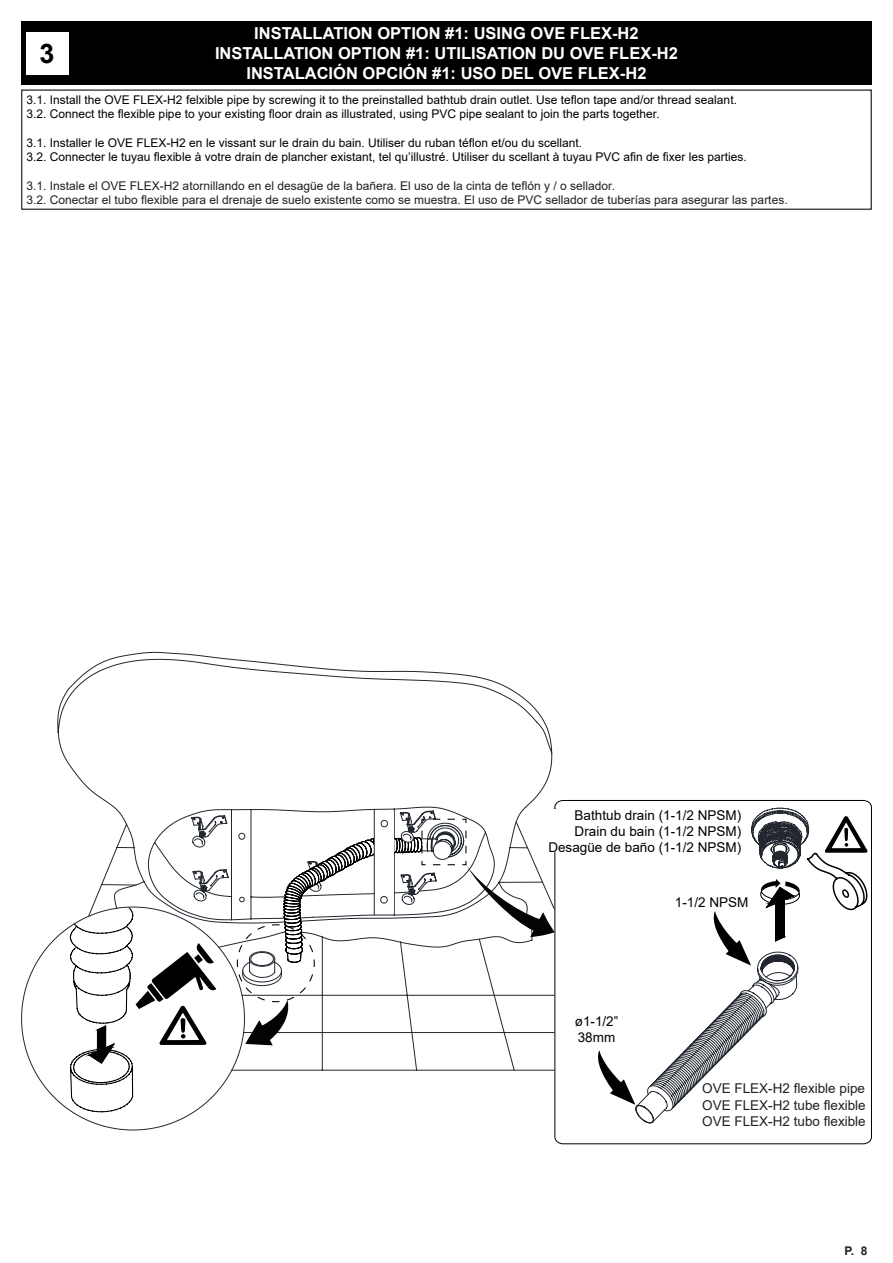
<style>
.page{position:relative;width:893px;height:1263px;background:#fff}
.page>*{position:absolute;margin:0;border:0;box-sizing:border-box;transform-origin:0 0}
.t1{font:700 27px "Arial";color:#000}
.t2{font:700 16.5px "Arial";color:#fff}
.t3{font:13.5px "Arial";color:#000}
.t4{font:13.5px "Arial";color:#231f20}
.t5{font:12px "Arial";color:#000}
.t6{font:12px "Arial";color:#231f20}
.t7{font:700 12px "Arial";color:#231f20}
</style>
<div class="page">
<div style="left:21px;top:21px;width:851px;height:64px;background:#000"></div>
<div style="left:26px;top:32px;width:42px;height:42px;background:#fff"></div>
<svg style="left:554px;top:800px;width:318px;height:344px"></svg>
<svg style="left:57px;top:659px;width:498px;height:279px"></svg>
<svg style="left:69px;top:809px;width:486px;height:304px"></svg>
<div style="left:548px;top:810px;width:193px;height:42px;background:#fff"></div>
<svg style="left:597px;top:808px;width:271px;height:316px"></svg>
<p class="t2" style="left:254px;top:22px;width:386px">INSTALLATION OPTION #1: USING OVE FLEX-H2</p>
<p class="t2" style="left:215px;top:42px;width:464px">INSTALLATION OPTION #1: UTILISATION DU OVE FLEX-H2</p>
<p class="t2" style="left:246px;top:62px;width:402px">INSTALACIÓN OPCIÓN #1: USO DEL OVE FLEX-H2</p>
<p class="t5" style="left:27px;top:91px;width:712px">3.1. Install the OVE FLEX-H2 felxible pipe by screwing it to the preinstalled bathtub drain outlet. Use teflon tape and/or thread sealant.</p>
<p class="t5" style="left:27px;top:106px;width:635px">3.2. Connect the flexible pipe to your existing floor drain as illustrated, using PVC pipe sealant to join the parts together.</p>
<p class="t5" style="left:27px;top:134px;width:557px">3.1. Installer le OVE FLEX-H2 en le vissant sur le drain du bain. Utiliser du ruban téflon et/ou du scellant.</p>
<p class="t5" style="left:27px;top:149px;width:722px">3.2. Connecter le tuyau flexible à votre drain de plancher existant, tel qu’illustré. Utiliser du scellant à tuyau PVC afin de fixer les parties.</p>
<p class="t6" style="left:27px;top:178px;width:590px">3.1. Instale el OVE FLEX-H2 atornillando en el desagüe de la bañera. El uso de la cinta de teflón y / o sellador.</p>
<p class="t6" style="left:27px;top:192px;width:763px">3.2. Conectar el tubo flexible para el drenaje de suelo existente como se muestra. El uso de PVC sellador de tuberías para asegurar las partes.</p>
<p class="t1" style="left:40px;top:34px;width:17px">3</p>
<p class="t3" style="left:575px;top:806px;width:168px">Bathtub drain (1-1/2 NPSM)</p>
<p class="t3" style="left:575px;top:822px;width:168px">Drain du bain (1-1/2 NPSM)</p>
<p class="t3" style="left:548px;top:838px;width:194px">Desagüe de baño (1-1/2 NPSM)</p>
<p class="t3" style="left:575px;top:1012px;width:45px">ø1-1/2”</p>
<p class="t3" style="left:578px;top:1028px;width:39px">38mm</p>
<p class="t3" style="left:675px;top:892px;width:75px">1-1/2 NPSM</p>
<p class="t4" style="left:702px;top:1079px;width:164px">OVE FLEX-H2 flexible pipe</p>
<p class="t4" style="left:702px;top:1095px;width:165px">OVE FLEX-H2 tube flexible</p>
<p class="t4" style="left:702px;top:1112px;width:165px">OVE FLEX-H2 tubo flexible</p>
<p class="t7" style="left:844px;top:1242px;width:25px">P. 8</p>
</div>
